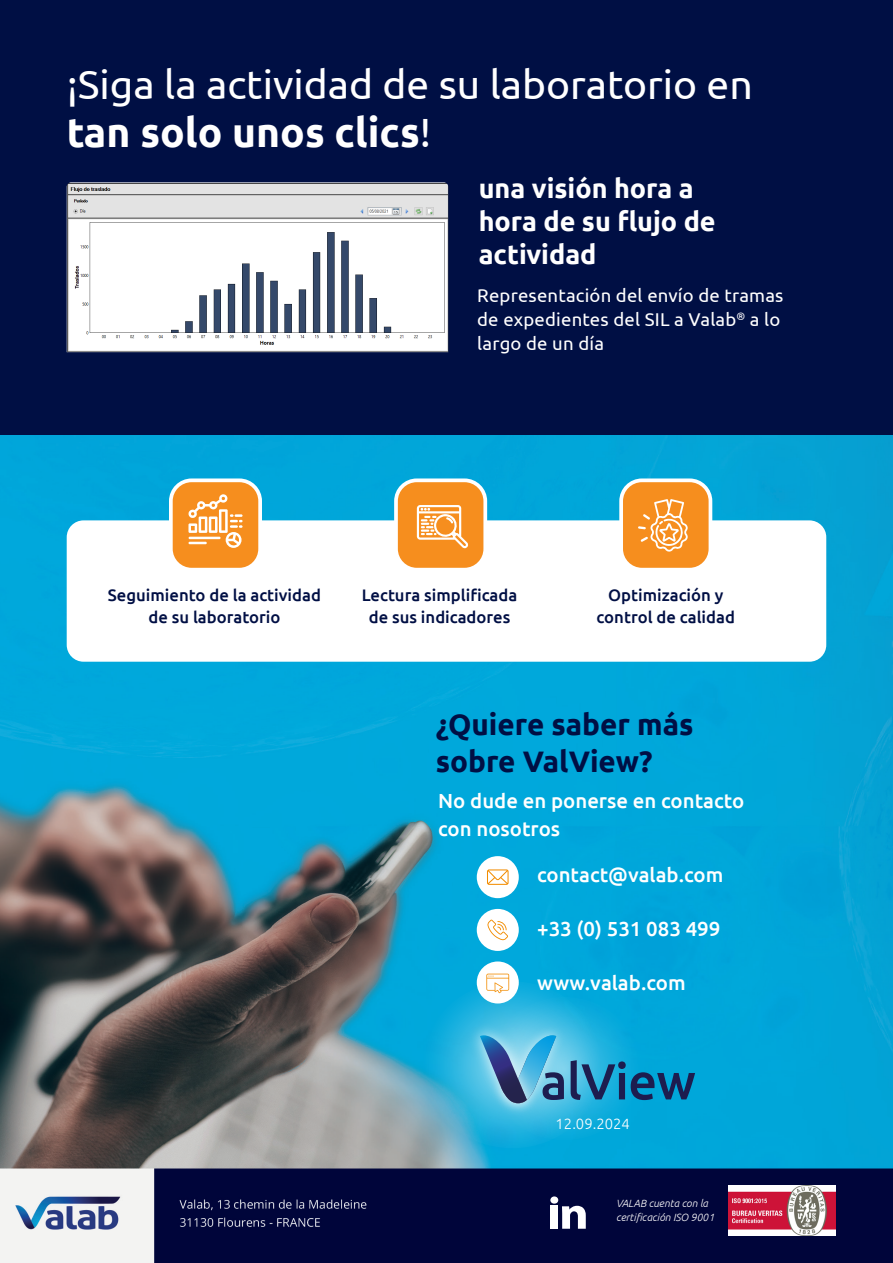
<style>
.page{position:relative;width:893px;height:1263px;background:#fff}
.page>*{position:absolute;margin:0;border:0;box-sizing:border-box;transform-origin:0 0}
.t1{font:500 50.55px "Ubuntu";letter-spacing:-.015em;color:#1d1d4f}
.t2{font:40.8px/48.2px "Ubuntu";color:#fff}
.t3{font:700 29.7px/37px "Ubuntu";color:#000f44}
.t4{font:700 27px/33px "Ubuntu";color:#fff}
.t5{font:500 20.4px/27.8px "Ubuntu";color:#fff}
.t6{font:18.6px/24.2px "Ubuntu";letter-spacing:.01em;color:#fff}
.t7{font:500 16.65px/22.2px "Ubuntu";color:#000f44;text-align:center}
.t8{font:300 14.85px "Ubuntu";color:#fff}
.t9{font:italic 300 10.5px/13.5px "Ubuntu";color:#fff}
.s1{font-weight:700}
</style>
<div class="page">
<img style="left:0;top:435px;width:893px;height:828px">
<div style="left:0;top:0;width:893px;height:435px;background:#000f44"></div>
<img style="left:728px;top:1185px;width:107px;height:50px">
<div style="left:477px;top:856px;width:42px;height:42px;background:#fff;border-radius:50%"></div>
<svg style="left:487px;top:869px;width:22px;height:16px"></svg>
<div style="left:477px;top:909px;width:42px;height:42px;background:#fff;border-radius:50%"></div>
<svg style="left:487px;top:920px;width:21px;height:20px"></svg>
<div style="left:477px;top:961px;width:42px;height:42px;background:#fff;border-radius:50%"></div>
<svg style="left:486px;top:974px;width:23px;height:10px"></svg>
<div style="left:550px;top:1196px;width:8px;height:7px;background:#fff;border-radius:50%"></div>
<div style="left:550px;top:1205px;width:8px;height:24px;background:#fff"></div>
<svg style="left:562px;top:1206px;width:24px;height:23px"></svg>
<img style="left:67px;top:182px;width:381px;height:170px">
<div style="left:67px;top:520px;width:759px;height:142px;background:#fff;border-radius:17px"></div>
<div style="left:171px;top:480px;width:89px;height:90px;background:#f68e1e;border-radius:21px"></div>
<div style="left:169px;top:478px;width:93px;height:93px;border:4px solid #fff;border-radius:21px"></div>
<svg style="left:188px;top:494px;width:55px;height:54px"></svg>
<div style="left:396px;top:480px;width:89px;height:90px;background:#f68e1e;border-radius:21px"></div>
<div style="left:394px;top:478px;width:93px;height:93px;border:4px solid #fff;border-radius:21px"></div>
<svg style="left:417px;top:505px;width:51px;height:43px"></svg>
<div style="left:621px;top:480px;width:89px;height:90px;background:#f68e1e;border-radius:21px"></div>
<div style="left:619px;top:478px;width:93px;height:93px;border:4px solid #fff;border-radius:21px"></div>
<svg style="left:638px;top:499px;width:50px;height:53px"></svg>
<svg style="left:422px;top:981px;width:180px;height:167px"></svg>
<svg style="left:486px;top:997px;width:155px;height:143px"></svg>
<img style="left:545px;top:1021px;width:26px;height:95px">
<img style="left:467px;top:1017px;width:78px;height:99px">
<svg style="left:480px;top:1035px;width:76px;height:68px"></svg>
<h2 class="t2" style="left:67px;top:59px;width:688px">¡Siga la actividad de su laboratorio en <span class="s1">tan solo unos clics</span>!</h2>
<h3 class="t4" style="left:479px;top:172px;width:238px">una visión hora a hora de su flujo de actividad</h3>
<p class="t6" style="left:477px;top:282px;width:308px">Representación del envío de tramas de expedientes del SIL a Valab<sup>®</sup> a lo largo de un día</p>
<p class="t7" style="left:108px;top:583px;width:215px">Seguimiento de la actividad de su laboratorio</p>
<p class="t7" style="left:362px;top:583px;width:157px">Lectura simplificada de sus indicadores</p>
<p class="t7" style="left:597px;top:583px;width:140px">Optimización y control de calidad</p>
<h3 class="t3" style="left:436px;top:705px;width:259px">¿Quiere saber más sobre ValView?</h3>
<p class="t5" style="left:438px;top:786px;width:308px">No dude en ponerse en contacto con nosotros</p>
<p class="t5" style="left:537px;top:860px;width:188px">contact@valab.com</p>
<p class="t5" style="left:537px;top:914px;width:185px">+33 (0) 531 083 499</p>
<p class="t5" style="left:537px;top:968px;width:150px">www.valab.com</p>
<h1 class="t1" style="left:540px;top:1049px;width:157px">alView</h1>
<p class="t8" style="left:556px;top:1114px;width:76px">12.09.2024</p>
<p class="t9" style="left:616px;top:1196px;width:100px">VALAB cuenta con la certificación ISO 9001</p>
</div>
